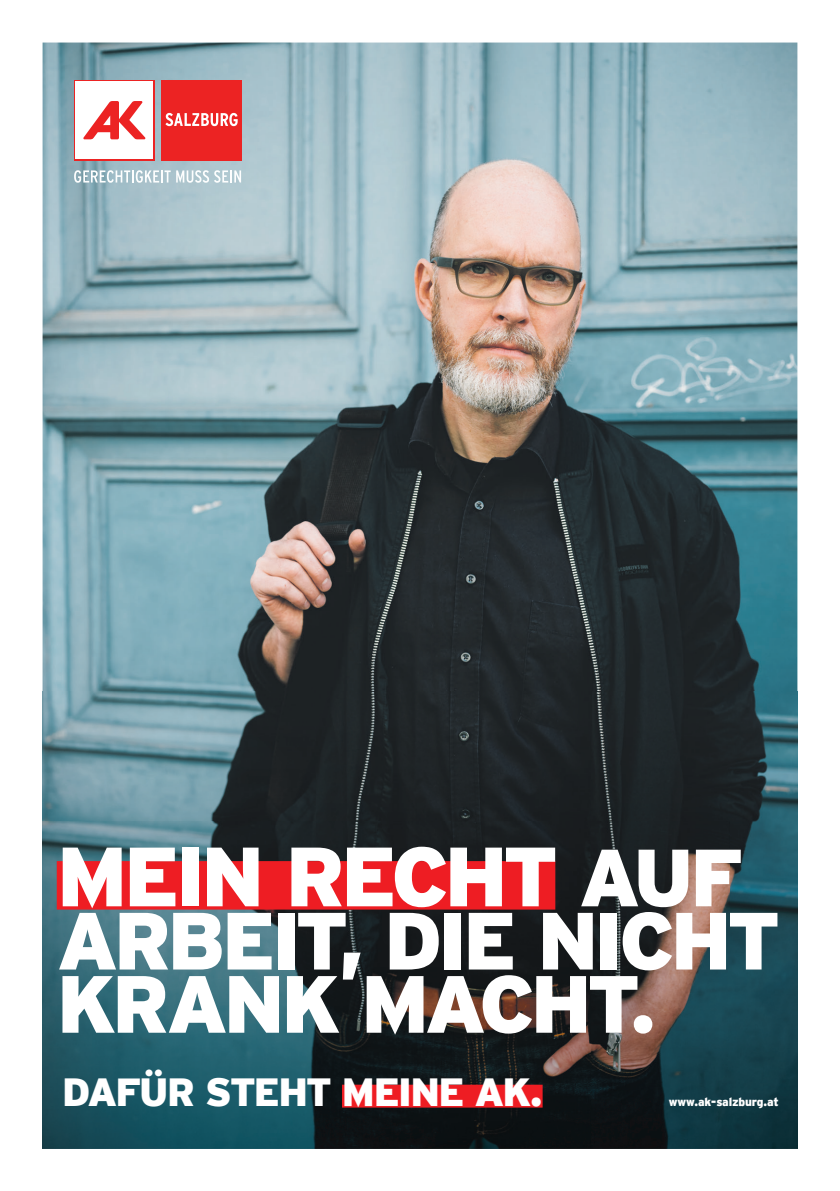
<style>
.page{position:relative;width:840px;height:1191px;background:#fff}
.page>*{position:absolute;margin:0;border:0;box-sizing:border-box;transform-origin:0 0}
.t1{font:900 83.8px "Interstate";letter-spacing:-.055em;color:#fff}
.t2{font:900 81px/63.2px "Interstate";letter-spacing:-.055em;color:#fff}
.t3{font:900 39.2px "Interstate";letter-spacing:-.05em;color:#fff}
.t4{font:900 11.8px "Interstate";letter-spacing:-.015em;color:#fff}
.s1{font-size:81px}
</style>
<div class="page">
<img style="left:43px;top:43px;width:754px;height:648px">
<img style="left:43px;top:691px;width:754px;height:457px">
<div style="left:342px;top:1084px;width:200px;height:23px;background:#ee1d23"></div>
<div style="left:57px;top:861px;width:498px;height:48px;background:#ee1d23"></div>
<div style="left:161px;top:80px;width:80px;height:80px;background:#ec2323"></div>
<div style="left:74px;top:80px;width:80px;height:80px;background:#fff"></div>
<svg style="left:83px;top:101px;width:63px;height:38px"></svg>
<svg style="left:74px;top:170px;width:96px;height:13px"></svg>
<svg style="left:176px;top:170px;width:65px;height:13px"></svg>
<svg style="left:165px;top:113px;width:72px;height:13px"></svg>
<p class="t1" style="left:57px;top:829px;width:687px">MEIN RECHT <span class="s1">AUF</span></p>
<p class="t2" style="left:57px;top:908px;width:725px">ARBEIT, DIE NICHT<br>KRANK MACHT.</p>
<p class="t3" style="left:62px;top:1069px;width:481px">DAFÜR STEHT MEINE AK.</p>
<p class="t4" style="left:668px;top:1095px;width:112px">www.ak-salzburg.at</p>
</div>
